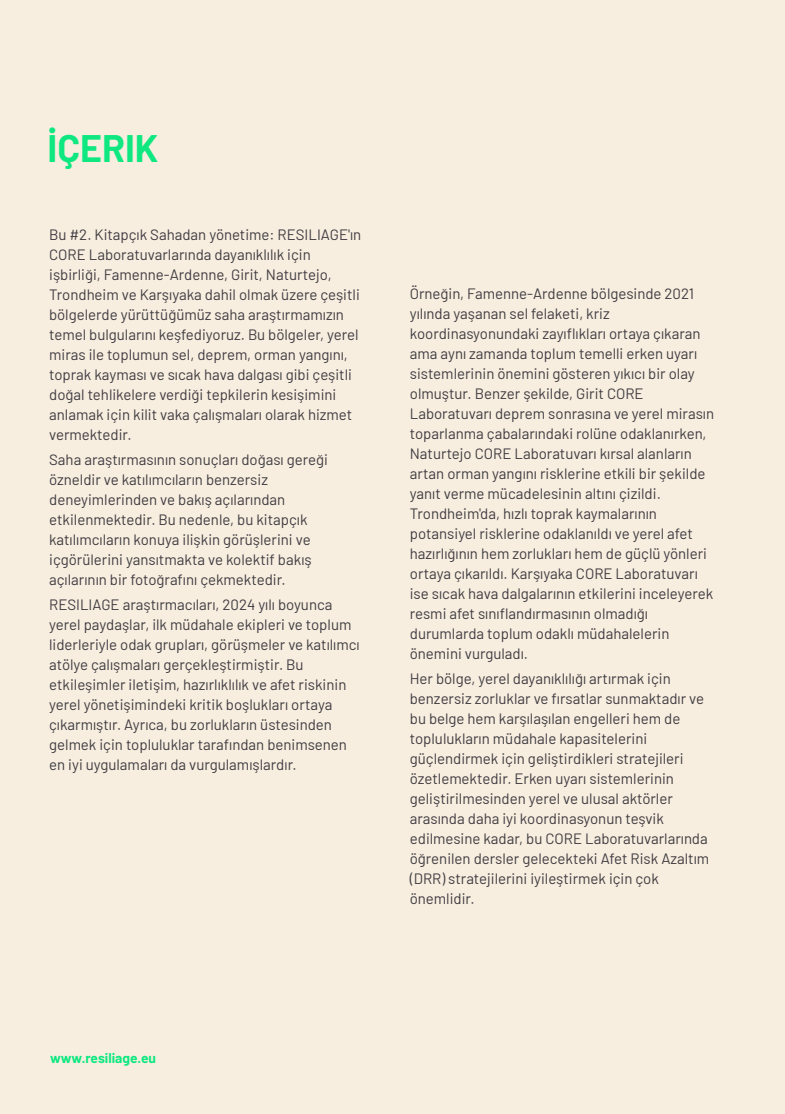
<style>
.page{position:relative;width:785px;height:1114px;background:#f7eedf}
.page>*{position:absolute;margin:0;border:0;box-sizing:border-box;transform-origin:0 0}
.t1{font:700 37.5px "Barlow";color:#0fe880}
.t2{font:15px/20px "Barlow";color:#403c42}
.t3{font:700 13.75px "Barlow";color:#0fe880}
</style>
<div class="page">
<h1 class="t1" style="left:47px;top:121px;width:112px">İÇERIK</h1>
<p class="t2" style="left:49px;top:223px;width:314px">Bu #2. Kitapçık Sahadan yönetime: RESILIAGE'ın CORE Laboratuvarlarında dayanıklılık için işbirliği, Famenne-Ardenne, Girit, Naturtejo, Trondheim ve Karşıyaka dahil olmak üzere çeşitli bölgelerde yürüttüğümüz saha araştırmamızın temel bulgularını keşfediyoruz. Bu bölgeler, yerel miras ile toplumun sel, deprem, orman yangını, toprak kayması ve sıcak hava dalgası gibi çeşitli doğal tehlikelere verdiği tepkilerin kesişimini anlamak için kilit vaka çalışmaları olarak hizmet vermektedir.</p>
<p class="t2" style="left:49px;top:448px;width:280px">Saha araştırmasının sonuçları doğası gereği özneldir ve katılımcıların benzersiz deneyimlerinden ve bakış açılarından etkilenmektedir. Bu nedenle, bu kitapçık katılımcıların konuya ilişkin görüşlerini ve içgörülerini yansıtmakta ve kolektif bakış açılarının bir fotoğrafını çekmektedir.</p>
<p class="t2" style="left:49px;top:593px;width:312px">RESILIAGE araştırmacıları, 2024 yılı boyunca yerel paydaşlar, ilk müdahale ekipleri ve toplum liderleriyle odak grupları, görüşmeler ve katılımcı atölye çalışmaları gerçekleştirmiştir. Bu etkileşimler iletişim, hazırlıklılık ve afet riskinin yerel yönetişimindeki kritik boşlukları ortaya çıkarmıştır. Ayrıca, bu zorlukların üstesinden gelmek için topluluklar tarafından benimsenen en iyi uygulamaları da vurgulamışlardır.</p>
<p class="t2" style="left:410px;top:283px;width:306px">Örneğin, Famenne-Ardenne bölgesinde 2021 yılında yaşanan sel felaketi, kriz koordinasyonundaki zayıflıkları ortaya çıkaran ama aynı zamanda toplum temelli erken uyarı sistemlerinin önemini gösteren yıkıcı bir olay olmuştur. Benzer şekilde, Girit CORE Laboratuvarı deprem sonrasına ve yerel mirasın toparlanma çabalarındaki rolüne odaklanırken, Naturtejo CORE Laboratuvarı kırsal alanların artan orman yangını risklerine etkili bir şekilde yanıt verme mücadelesinin altını çizildi.<br>Trondheim'da, hızlı toprak kaymalarının potansiyel risklerine odaklanıldı ve yerel afet hazırlığının hem zorlukları hem de güçlü yönleri ortaya çıkarıldı. Karşıyaka CORE Laboratuvarı ise sıcak hava dalgalarının etkilerini inceleyerek resmi afet sınıflandırmasının olmadığı durumlarda toplum odaklı müdahalelerin önemini vurguladı.</p>
<p class="t2" style="left:410px;top:668px;width:301px">Her bölge, yerel dayanıklılığı artırmak için benzersiz zorluklar ve fırsatlar sunmaktadır ve bu belge hem karşılaşılan engelleri hem de toplulukların müdahale kapasitelerini güçlendirmek için geliştirdikleri stratejileri özetlemektedir. Erken uyarı sistemlerinin geliştirilmesinden yerel ve ulusal aktörler arasında daha iyi koordinasyonun teşvik edilmesine kadar, bu CORE Laboratuvarlarında öğrenilen dersler gelecekteki Afet Risk Azaltım (DRR) stratejilerini iyileştirmek için çok önemlidir.</p>
<p class="t3" style="left:50px;top:1053px;width:108px">www.resiliage.eu</p>
</div>
